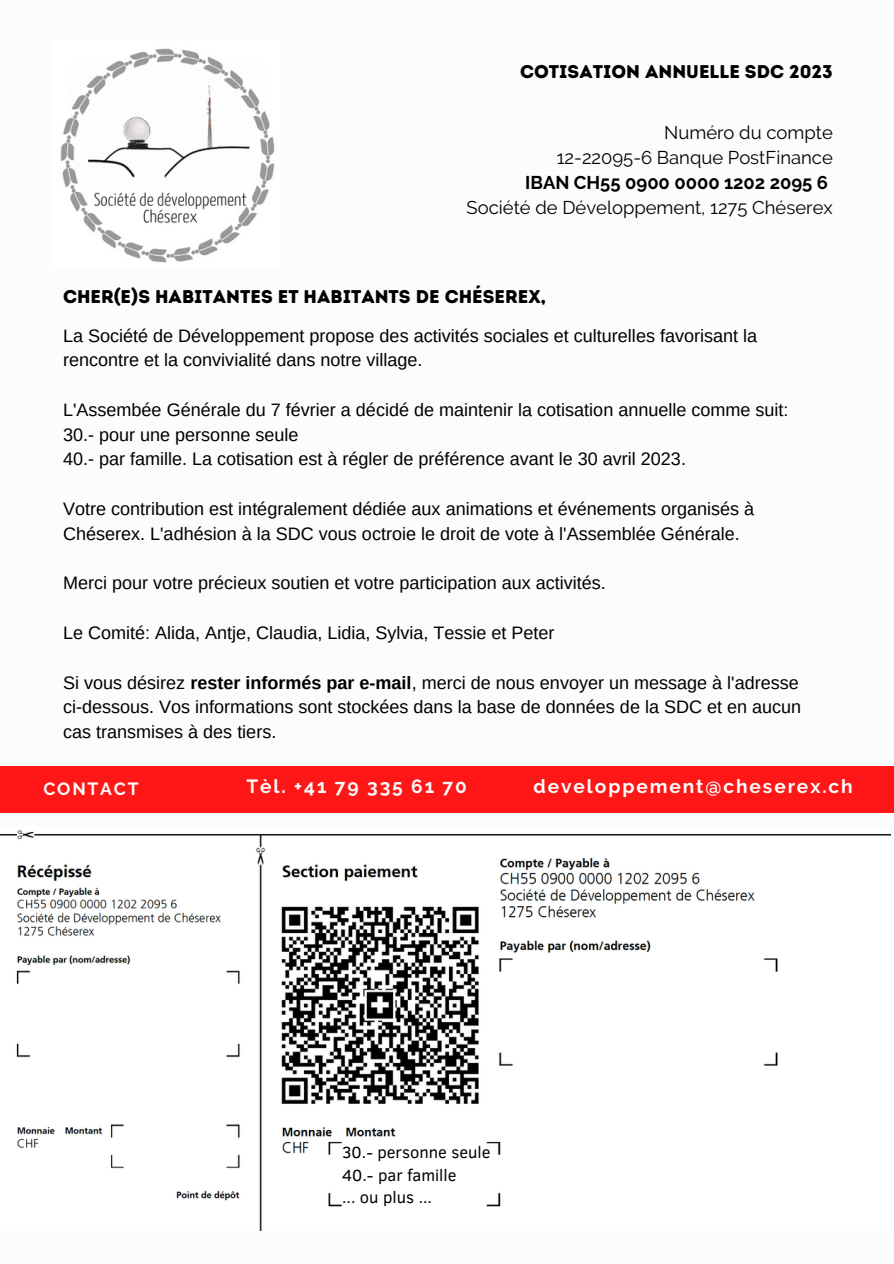
<style>
.page{position:relative;width:894px;height:1264px;background:#fff}
.page>*{position:absolute;margin:0;border:0;box-sizing:border-box;transform-origin:0 0}
.t1{font:700 19.05px "Raleway";letter-spacing:.1em;color:#fcfcfc}
.t2{font:18.45px/24.8px "Raleway";color:#000;text-align:right}
.t3{font:18.45px "Intro Rust Base";color:#000}
.t4{font:700 18.45px "Raleway";color:#000}
.t5{font:18px/24.8px "Arimo";color:#000}
.t6{font:700 17.55px "Raleway";letter-spacing:.1em;color:#fcfcfc}
.t7{font:16.5px/22.5px "Clear Sans";color:#000}
.s1{font-weight:700}
</style>
<div class="page">
<div style="left:0;top:766px;width:893px;height:46px;background:#ff1616"></div>
<img style="left:60px;top:48px;width:215px;height:215px">
<img style="left:0;top:830px;width:890px;height:400px">
<p class="t3" style="left:520px;top:60px;width:314px">COTISATION ANNUELLE SDC 2023</p>
<p class="t2" style="left:556px;top:120px;width:277px">Numéro du compte<br>12-22095-6 Banque PostFinance</p>
<p class="t4" style="left:525px;top:171px;width:304px">IBAN CH55 0900 0000 1202 2095 6</p>
<p class="t2" style="left:466px;top:195px;width:367px">Société de Développement, 1275 Chéserex</p>
<p class="t3" style="left:63px;top:285px;width:484px">CHER(E)S HABITANTES ET HABITANTS DE CHÉSEREX,</p>
<p class="t5" style="left:63px;top:323px;width:695px">La Société de Développement propose des activités sociales et culturelles favorisant la rencontre et la convivialité dans notre village.</p>
<p class="t5" style="left:63px;top:397px;width:726px">L'Assembée Générale du 7 février a décidé de maintenir la cotisation annuelle comme suit:<br>30.- pour une personne seule<br>40.- par famille. La cotisation est à régler de préférence avant le 30 avril 2023.</p>
<p class="t5" style="left:63px;top:496px;width:692px">Votre contribution est intégralement dédiée aux animations et événements organisés à<br>Chéserex. L'adhésion à la SDC vous octroie le droit de vote à l'Assemblée Générale.</p>
<p class="t5" style="left:63px;top:570px;width:544px">Merci pour votre précieux soutien et votre participation aux activités.</p>
<p class="t5" style="left:63px;top:620px;width:493px">Le Comité: Alida, Antje, Claudia, Lidia, Sylvia, Tessie et Peter</p>
<p class="t5" style="left:63px;top:670px;width:739px">Si vous désirez <span class="s1">rester informés par e-mail</span>, merci de nous envoyer un message à l'adresse ci-dessous. Vos informations sont stockées dans la base de données de la SDC et en aucun cas transmises à des tiers.</p>
<p class="t6" style="left:43px;top:779px;width:97px">CONTACT</p>
<p class="t1" style="left:246px;top:775px;width:222px">Tèl. +41 79 335 61 70</p>
<p class="t1" style="left:533px;top:775px;width:320px">developpement@cheserex.ch</p>
<p class="t7" style="left:342px;top:1140px;width:150px">30.- personne seule<br>40.- par famille<br>... ou plus ...</p>
</div>
